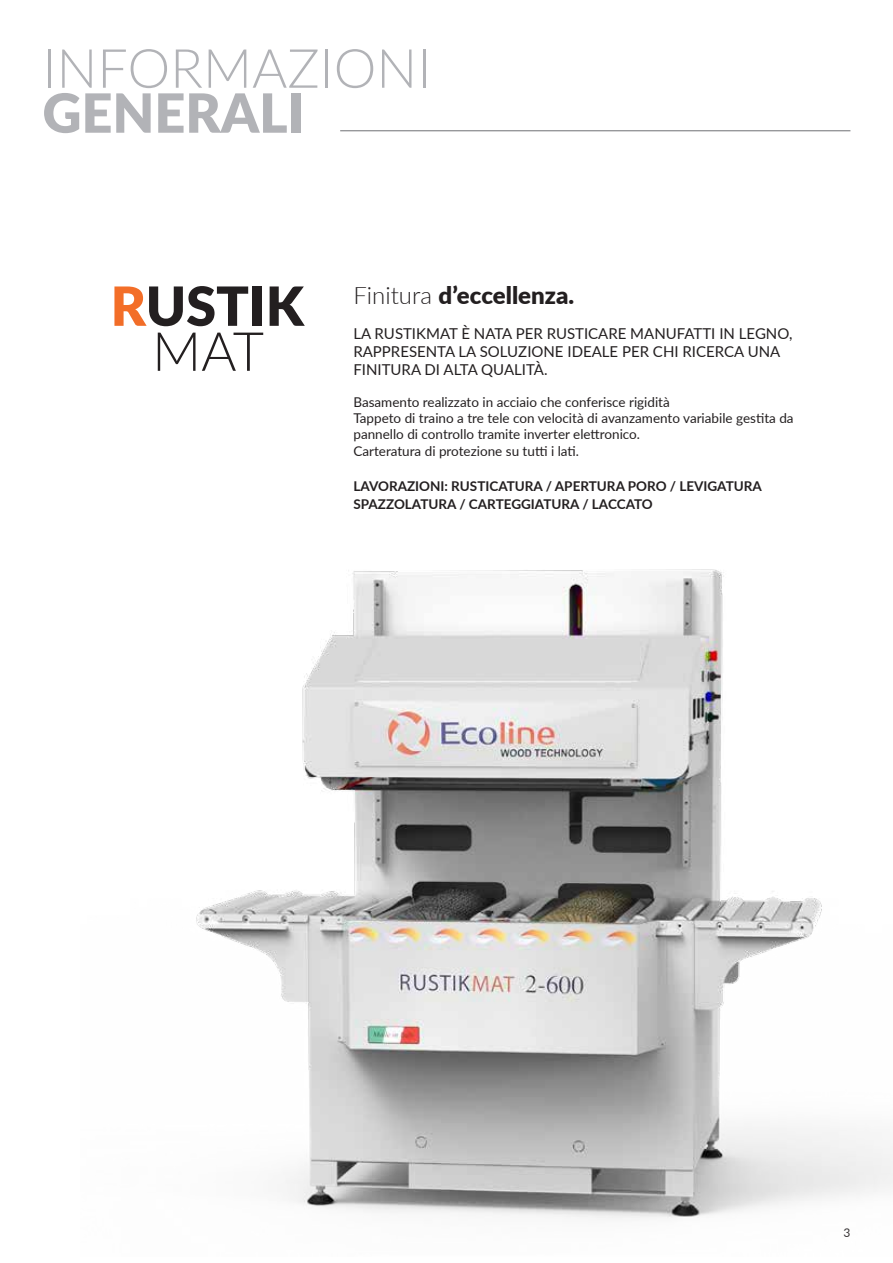
<style>
.page{position:relative;width:893px;height:1263px;background:#fff}
.page>*{position:absolute;margin:0;border:0;box-sizing:border-box;transform-origin:0 0}
.t1{font:300 54px "Lato";color:#b2b3b7}
.t2{font:900 54px/45px "Lato";color:#231f20;text-align:center}
.t3{font:900 54px "Lato";color:#b2b3b7}
.t4{font:900 24px "Lato";color:#231f20}
.t5{font:15px/18px "Lato";color:#231f20}
.t6{font:13.5px/16.2px "Lato";color:#231f20}
.t7{font:700 13.5px/18px "Lato";color:#231f20}
.t8{font:12px "Lato";color:#231f20}
.s1{color:#fff}
.s2{font-weight:300}
</style>
<div class="page">
<img style="left:196px;top:569px;width:697px;height:650px">
<hr style="left:340px;top:130px;width:510px;height:1px;background:#7e8083">
<h1 class="t1" style="left:43px;top:31px;width:390px">INFORMAZIONI</h1>
<h1 class="t3" style="left:43px;top:72px;width:263px">GENERALI</h1>
<h1 class="t2" style="left:111px;top:281px;width:195px"><span class="s1">R</span>USTIK<br><span class="s2">MAT</span></h1>
<h2 class="t4" style="left:353px;top:277px;width:222px"><span class="s2">Finitura</span> d’eccellenza.</h2>
<p class="t5" style="left:353px;top:324px;width:440px">LA RUSTIKMAT È NATA PER RUSTICARE MANUFATTI IN LEGNO,<br>RAPPRESENTA LA SOLUZIONE IDEALE PER CHI RICERCA UNA<br>FINITURA DI ALTA QUALITÀ.</p>
<p class="t6" style="left:353px;top:393px;width:442px">Basamento realizzato in acciaio che conferisce rigidità<br>Tappeto di traino a tre tele con velocità di avanzamento variabile gestita da pannello di controllo tramite inverter elettronico.<br>Carteratura di protezione su tutti i lati.</p>
<p class="t7" style="left:353px;top:477px;width:410px">LAVORAZIONI: RUSTICATURA / APERTURA PORO / LEVIGATURA<br>SPAZZOLATURA / CARTEGGIATURA / LACCATO</p>
<p class="t8" style="left:843px;top:1224px;width:8px">3</p>
</div>
